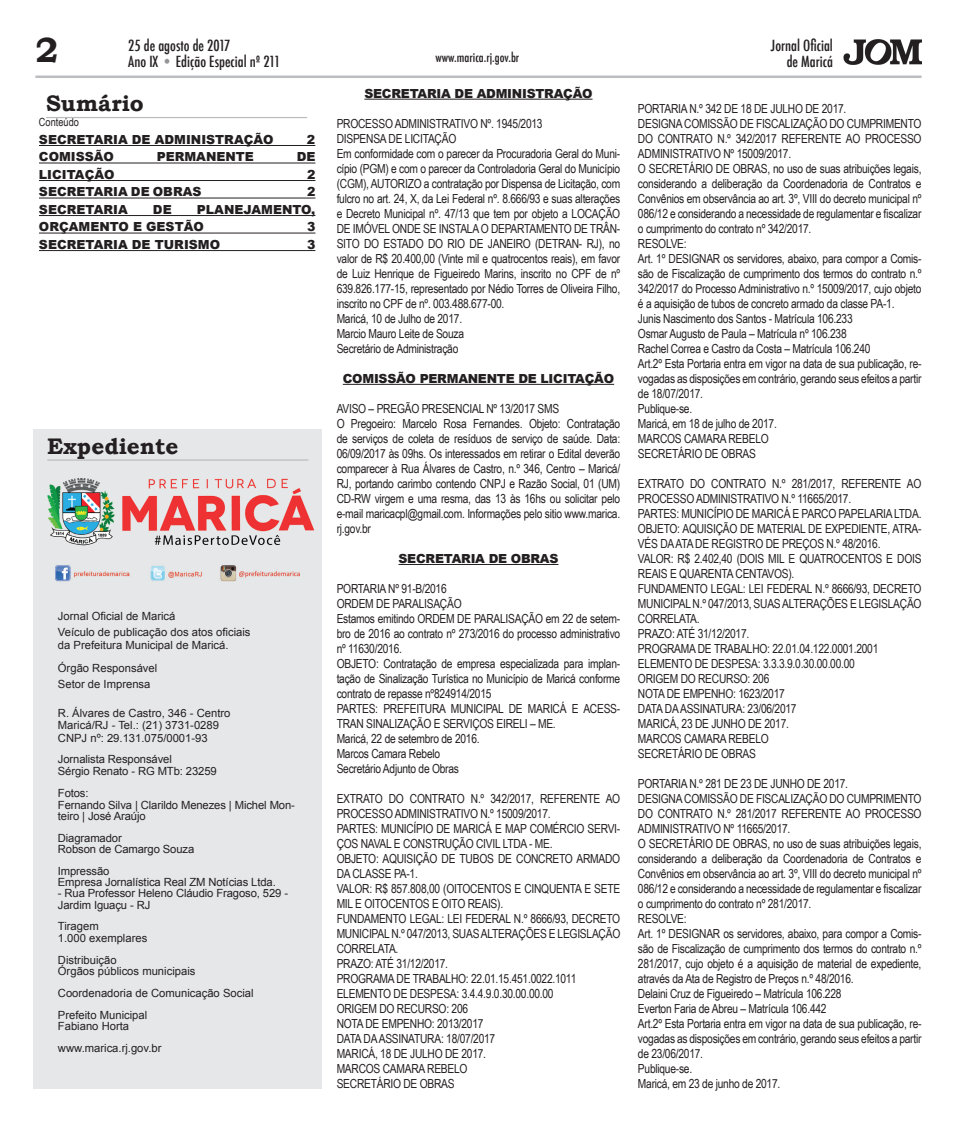
<style>
.page{position:relative;width:957px;height:1124px;background:#fff}
.page>*{position:absolute;margin:0;border:0;box-sizing:border-box;transform-origin:0 0}
.t1{font:700 35px "Bookman Old Style";color:#231f20}
.t2{font:700 22.5px "Bookman Old Style";color:#231f20}
.t3{font:500 condensed 15px/15.6px "Futura";color:#231f20;text-align:right}
.t4{font:12.5px/15px "Arial Narrow";letter-spacing:-.02em;color:#231f20}
.t5{font:900 12.5px/17.5px "Arial";color:#231f20}
.t6{font:900 12.5px "Arial";letter-spacing:-.02em;color:#231f20}
.t7{font:500 condensed 12.5px "Futura";color:#231f20}
.t8{font:11.25px/11.2px "Arial";color:#231f20}
.t9{font:11.25px "Arial Narrow";color:#231f20}
.s1{color:#939598}
</style>
<div class="page">
<img style="left:843px;top:39px;width:78px;height:26px">
<hr style="left:35px;top:75px;width:886px;height:3px;background:#bcbdc0">
<hr style="left:39px;top:145px;width:276px;height:1px;background:#231f20">
<hr style="left:39px;top:163px;width:276px;height:1px;background:#231f20">
<hr style="left:39px;top:180px;width:276px;height:1px;background:#231f20">
<hr style="left:39px;top:198px;width:276px;height:1px;background:#231f20">
<hr style="left:39px;top:215px;width:276px;height:1px;background:#231f20">
<hr style="left:39px;top:233px;width:276px;height:1px;background:#231f20">
<hr style="left:39px;top:250px;width:276px;height:1px;background:#231f20">
<hr style="left:364px;top:99px;width:228px;height:1px;background:#231f20">
<hr style="left:343px;top:384px;width:271px;height:1px;background:#231f20">
<hr style="left:398px;top:564px;width:160px;height:1px;background:#231f20">
<div style="left:34px;top:429px;width:288px;height:659px;background:#e6e7e9"></div>
<hr style="left:46px;top:117px;width:261px;height:1px;background:#bcbdc0">
<hr style="left:47px;top:459px;width:261px;height:1px;background:#bcbdc0">
<img style="left:55px;top:565px;width:245px;height:17px">
<img style="left:47px;top:478px;width:268px;height:68px">
<h1 class="t1" style="left:35px;top:25px;width:25px">2</h1>
<p class="t3" style="left:128px;top:38px;width:104px">25 de agosto de 2017</p>
<p class="t3" style="left:128px;top:54px;width:154px">Ano IX <span class="s1">•</span> Edição Especial nº 211</p>
<p class="t7" style="left:435px;top:50px;width:85px">www.marica.rj.gov.br</p>
<h2 class="t2" style="left:46px;top:87px;width:99px">Sumário</h2>
<p class="t9" style="left:39px;top:114px;width:42px">Conteúdo</p>
<p class="t5" style="left:39px;top:130px;width:236px">SECRETARIA DE ADMINISTRAÇÃO</p>
<p class="t5" style="left:307px;top:130px;width:10px">2</p>
<p class="t5" style="left:39px;top:148px;width:76px">COMISSÃO</p>
<p class="t5" style="left:157px;top:148px;width:99px">PERMANENTE</p>
<p class="t5" style="left:297px;top:148px;width:20px">DE</p>
<p class="t5" style="left:39px;top:165px;width:77px">LICITAÇÃO</p>
<p class="t5" style="left:307px;top:165px;width:10px">2</p>
<p class="t5" style="left:39px;top:183px;width:164px">SECRETARIA DE OBRAS</p>
<p class="t5" style="left:307px;top:183px;width:10px">2</p>
<p class="t5" style="left:39px;top:200px;width:90px">SECRETARIA</p>
<p class="t5" style="left:153px;top:200px;width:20px">DE</p>
<p class="t5" style="left:39px;top:200px;width:278px;text-indent:158px">PLANEJAMENTO,<br>ORÇAMENTO E GESTÃO</p>
<p class="t5" style="left:307px;top:218px;width:10px">3</p>
<p class="t5" style="left:39px;top:235px;width:183px">SECRETARIA DE TURISMO</p>
<p class="t5" style="left:307px;top:235px;width:10px">3</p>
<h2 class="t2" style="left:47px;top:429px;width:133px">Expediente</h2>
<p class="t8" style="left:58px;top:608px;width:194px;line-height:16.1px">Jornal Oficial de Maricá<br>Veículo de publicação dos atos oficiais</p>
<p class="t8" style="left:58px;top:633px;width:172px;line-height:23.1px">da Prefeitura Municipal de Maricá.<br>Órgão Responsável</p>
<p class="t8" style="left:58px;top:678px;width:94px">Setor de Imprensa</p>
<p class="t8" style="left:58px;top:706px;width:174px;line-height:12.5px">R. Álvares de Castro, 346 - Centro<br>Maricá/RJ - Tel.: (21) 3731-0289<br>CNPJ nº: 29.131.075/0001-93</p>
<p class="t8" style="left:58px;top:753px;width:160px">Jornalista Responsável<br>Sérgio Renato - RG MTb: 23259</p>
<p class="t8" style="left:58px;top:787px;width:238px">Fotos:<br>Fernando Silva | Clarildo Menezes | Michel Mon&shy;teiro | José Araújo</p>
<p class="t8" style="left:58px;top:832px;width:138px">Diagramador<br>Robson de Camargo Souza</p>
<p class="t8" style="left:58px;top:865px;width:219px">Impressão<br>Empresa Jornalística Real ZM Notícias Ltda.</p>
<p class="t8" style="left:58px;top:887px;width:232px">- Rua Professor Heleno Cláudio Fragoso, 529 -<br>Jardim Iguaçu - RJ</p>
<p class="t8" style="left:58px;top:920px;width:91px">Tiragem<br>1.000 exemplares</p>
<p class="t8" style="left:58px;top:953px;width:139px">Distribuição<br>Órgãos públicos municipais</p>
<p class="t8" style="left:58px;top:981px;width:197px;line-height:21.9px">Coordenadoria de Comunicação Social<br>Prefeito Municipal</p>
<p class="t8" style="left:58px;top:1014px;width:105px;line-height:21.9px">Fabiano Horta www.marica.rj.gov.br</p>
<p class="t6" style="left:364px;top:84px;width:230px">SECRETARIA DE ADMINISTRAÇÃO</p>
<p class="t4" style="left:337px;top:115px;width:285px">PROCESSO ADMINISTRATIVO Nº. 1945/2013<br>DISPENSA DE LICITAÇÃO<br>Em conformidade com o parecer da Procuradoria Geral do Muni&shy;cípio (PGM) e com o parecer da Controladoria Geral do Município (CGM), AUTORIZO a contratação por Dispensa de Licitação, com fulcro no art. 24, X, da Lei Federal nº. 8.666/93 e suas alterações e Decreto Municipal nº. 47/13 que tem por objeto a LOCAÇÃO DE IMÓVEL ONDE SE INSTALA O DEPARTAMENTO DE TRÂN-SITO DO ESTADO DO RIO DE JANEIRO (DETRAN- RJ), no valor de R$ 20.400,00 (Vinte mil e quatrocentos reais), em favor de Luiz Henrique de Figueiredo Marins, inscrito no CPF de nº 639.826.177-15, representado por Nédio Torres de Oliveira Filho, inscrito no CPF de nº. 003.488.677-00.<br>Maricá, 10 de Julho de 2017.<br>Marcio Mauro Leite de Souza<br>Secretário de Administração</p>
<p class="t6" style="left:343px;top:369px;width:273px">COMISSÃO PERMANENTE DE LICITAÇÃO</p>
<p class="t4" style="left:337px;top:400px;width:285px">AVISO – PREGÃO PRESENCIAL Nº 13/2017 SMS<br>O Pregoeiro: Marcelo Rosa Fernandes. Objeto: Contratação de serviços de coleta de resíduos de serviço de saúde. Data:<br>06/09/2017 às 09hs. Os interessados em retirar o Edital deverão comparecer à Rua Álvares de Castro, n.º 346, Centro – Maricá/ RJ, portando carimbo contendo CNPJ e Razão Social, 01 (UM)<br>CD-RW virgem e uma resma, das 13 às 16hs ou solicitar pelo e-mail maricacpl@gmail.com. Informações pelo sitio www.marica. rj.gov.br</p>
<p class="t6" style="left:398px;top:549px;width:161px">SECRETARIA DE OBRAS</p>
<p class="t4" style="left:337px;top:580px;width:285px">PORTARIA Nº 91-B/2016<br>ORDEM DE PARALISAÇÃO<br>Estamos emitindo ORDEM DE PARALISAÇÃO em 22 de setem&shy;bro de 2016 ao contrato nº 273/2016 do processo administrativo nº 11630/2016.<br>OBJETO: Contratação de empresa especializada para implan&shy;tação de Sinalização Turística no Município de Maricá conforme contrato de repasse nº824914/2015<br>PARTES: PREFEITURA MUNICIPAL DE MARICÁ E ACESS-TRAN SINALIZAÇÃO E SERVIÇOS EIRELI – ME.<br>Maricá, 22 de setembro de 2016.<br>Marcos Camara Rebelo<br>Secretário Adjunto de Obras</p>
<p class="t4" style="left:337px;top:790px;width:285px">EXTRATO DO CONTRATO N.º 342/2017, REFERENTE AO PROCESSO ADMINISTRATIVO N.º 15009/2017.<br>PARTES: MUNICÍPIO DE MARICÁ E MAP COMÉRCIO SERVI-ÇOS NAVAL E CONSTRUÇÃO CIVIL LTDA - ME.<br>OBJETO: AQUISIÇÃO DE TUBOS DE CONCRETO ARMADO DA CLASSE PA-1.<br>VALOR: R$ 857.808,00 (OITOCENTOS E CINQUENTA E SETE MIL E OITOCENTOS E OITO REAIS).<br>FUNDAMENTO LEGAL: LEI FEDERAL N.º 8666/93, DECRETO MUNICIPAL N.º 047/2013, SUAS ALTERAÇÕES E LEGISLAÇÃO CORRELATA.<br>PRAZO: ATÉ 31/12/2017.<br>PROGRAMA DE TRABALHO: 22.01.15.451.0022.1011<br>ELEMENTO DE DESPESA: 3.4.4.9.0.30.00.00.00<br>ORIGEM DO RECURSO: 206<br>NOTA DE EMPENHO: 2013/2017<br>DATA DA ASSINATURA: 18/07/2017<br>MARICÁ, 18 DE JULHO DE 2017.<br>MARCOS CAMARA REBELO<br>SECRETÁRIO DE OBRAS</p>
<p class="t3" style="left:771px;top:38px;width:63px">Jornal Oficial de Maricá</p>
<p class="t4" style="left:638px;top:100px;width:285px">PORTARIA N.º 342 DE 18 DE JULHO DE 2017.<br>DESIGNA COMISSÃO DE FISCALIZAÇÃO DO CUMPRIMENTO DO CONTRATO N.º 342/2017 REFERENTE AO PROCESSO ADMINISTRATIVO Nº 15009/2017.<br>O SECRETÁRIO DE OBRAS, no uso de suas atribuições legais, considerando a deliberação da Coordenadoria de Contratos e Convênios em observância ao art. 3º, VIII do decreto municipal nº 086/12 e considerando a necessidade de regulamentar e fiscalizar o cumprimento do contrato nº 342/2017.<br>RESOLVE:<br>Art. 1º DESIGNAR os servidores, abaixo, para compor a Comis&shy;são de Fiscalização de cumprimento dos termos do contrato n.º 342/2017 do Processo Administrativo n.º 15009/2017, cujo objeto é a aquisição de tubos de concreto armado da classe PA-1.<br>Junis Nascimento dos Santos - Matrícula 106.233<br>Osmar Augusto de Paula – Matrícula nº 106.238<br>Rachel Correa e Castro da Costa – Matrícula 106.240<br>Art.2º Esta Portaria entra em vigor na data de sua publicação, re&shy;vogadas as disposições em contrário, gerando seus efeitos a partir de 18/07/2017.<br>Publique-se.<br>Maricá, em 18 de julho de 2017.<br>MARCOS CAMARA REBELO<br>SECRETÁRIO DE OBRAS</p>
<p class="t4" style="left:638px;top:475px;width:285px">EXTRATO DO CONTRATO N.º 281/2017, REFERENTE AO PROCESSO ADMINISTRATIVO N.º 11665/2017.<br>PARTES: MUNICÍPIO DE MARICÁ E PARCO PAPELARIA LTDA.<br>OBJETO: AQUISIÇÃO DE MATERIAL DE EXPEDIENTE, ATRA-VÉS DA ATA DE REGISTRO DE PREÇOS N.º 48/2016.<br>VALOR: R$ 2.402,40 (DOIS MIL E QUATROCENTOS E DOIS REAIS E QUARENTA CENTAVOS).<br>FUNDAMENTO LEGAL: LEI FEDERAL N.º 8666/93, DECRETO MUNICIPAL N.º 047/2013, SUAS ALTERAÇÕES E LEGISLAÇÃO CORRELATA.<br>PRAZO: ATÉ 31/12/2017.<br>PROGRAMA DE TRABALHO: 22.01.04.122.0001.2001<br>ELEMENTO DE DESPESA: 3.3.3.9.0.30.00.00.00<br>ORIGEM DO RECURSO: 206<br>NOTA DE EMPENHO: 1623/2017<br>DATA DA ASSINATURA: 23/06/2017<br>MARICÁ, 23 DE JUNHO DE 2017.<br>MARCOS CAMARA REBELO<br>SECRETÁRIO DE OBRAS</p>
<p class="t4" style="left:638px;top:775px;width:285px">PORTARIA N.º 281 DE 23 DE JUNHO DE 2017.<br>DESIGNA COMISSÃO DE FISCALIZAÇÃO DO CUMPRIMENTO DO CONTRATO N.º 281/2017 REFERENTE AO PROCESSO ADMINISTRATIVO Nº 11665/2017.<br>O SECRETÁRIO DE OBRAS, no uso de suas atribuições legais, considerando a deliberação da Coordenadoria de Contratos e Convênios em observância ao art. 3º, VIII do decreto municipal nº 086/12 e considerando a necessidade de regulamentar e fiscalizar o cumprimento do contrato nº 281/2017.<br>RESOLVE:<br>Art. 1º DESIGNAR os servidores, abaixo, para compor a Comis&shy;são de Fiscalização de cumprimento dos termos do contrato n.º 281/2017, cujo objeto é a aquisição de material de expediente, através da Ata de Registro de Preços n.º 48/2016.<br>Delaini Cruz de Figueiredo – Matrícula 106.228<br>Everton Faria de Abreu – Matrícula 106.442<br>Art.2º Esta Portaria entra em vigor na data de sua publicação, re&shy;vogadas as disposições em contrário, gerando seus efeitos a partir de 23/06/2017.<br>Publique-se.<br>Maricá, em 23 de junho de 2017.</p>
</div>
